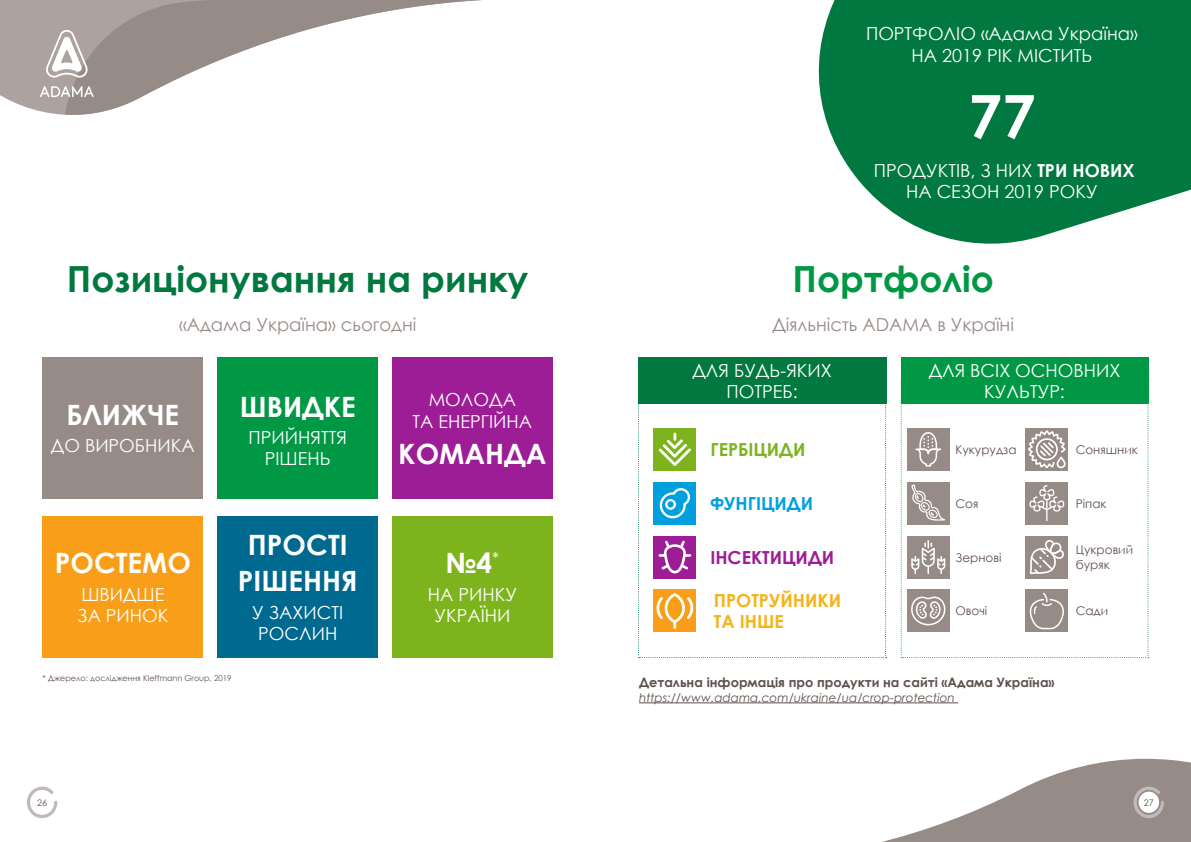
<style>
.page{position:relative;width:1191px;height:842px;background:#fff}
.page>*{position:absolute;margin:0;border:0;box-sizing:border-box;transform-origin:0 0}
.t1{font:700 60px "Century Gothic";color:#fff}
.t2{font:700 36px "Century Gothic";color:#00783f}
.t3{font:700 36px "Century Gothic";color:#009845}
.t4{font:700 28px/36px "Century Gothic";color:#fff}
.t5{font:18px/21.6px "Century Gothic";color:#fff;text-align:center}
.t6{font:18px "Century Gothic";color:#978b87}
.t7{font:700 18px/21.6px "Century Gothic";color:#f5b317}
.t8{font:700 18px "Century Gothic";color:#9d1d96}
.t9{font:700 18px "Century Gothic";color:#7db41e}
.t10{font:700 18px "Century Gothic";color:#00a0df}
.t11{font:700 18px "Century Gothic";color:#fff}
.t12{font:700 13px "Century Gothic";color:#5f504e}
.t13{font:12px/14.4px "Century Gothic";color:#5f504e}
.t14{font:italic 12px "Century Gothic";color:#5f504e}
.t15{font:9px "Century Gothic";color:#5f504e}
.t16{font:8px "Century Gothic";color:#5f504e}
.s1{font-weight:700}
</style>
<div class="page">
<svg style="left:0;top:0;width:54px;height:114px;background:#b2a8a6"></svg>
<svg style="left:54px;top:0;width:428px;height:115px"></svg>
<div style="left:43px;top:357px;width:160px;height:142px;background:#978b87"></div>
<div style="left:43px;top:516px;width:160px;height:142px;background:#f89e18"></div>
<div style="left:217px;top:357px;width:161px;height:142px;background:#009845"></div>
<div style="left:217px;top:516px;width:161px;height:142px;background:#00698f"></div>
<div style="left:392px;top:357px;width:160px;height:142px;background:#9d1d96"></div>
<div style="left:638px;top:357px;width:248px;height:47px;background:#00783f"></div>
<div style="left:900px;top:357px;width:248px;height:47px;background:#009845"></div>
<div style="left:392px;top:516px;width:160px;height:142px;background:#7db41e"></div>
<svg style="left:45px;top:30px;width:43px;height:48px"></svg>
<svg style="left:40px;top:86px;width:54px;height:11px"></svg>
<svg style="left:818px;top:0;width:373px;height:244px;background:#208957"></svg>
<svg style="left:638px;top:404px;width:248px;height:254px"></svg>
<svg style="left:900px;top:379px;width:249px;height:279px"></svg>
<hr style="left:639px;top:702px;width:319px;height:1px;background:#5f504e">
<svg style="left:882px;top:759px;width:309px;height:83px"></svg>
<svg style="left:27px;top:787px;width:30px;height:31px"></svg>
<h2 class="t2" style="left:67px;top:252px;width:463px">Позиціонування на ринку</h2>
<p class="t6" style="left:179px;top:312px;width:239px">«Адама Україна» сьогодні</p>
<h3 class="t4" style="left:67px;top:396px;width:111px">Ближче</h3>
<p class="t5" style="left:51px;top:435px;width:145px">до виробника</p>
<h3 class="t4" style="left:240px;top:387px;width:81px">Швидке</h3>
<p class="t5" style="left:249px;top:426px;width:100px">при йняття рішень</p>
<h3 class="t4" style="left:55px;top:544px;width:81px">Ростемо</h3>
<p class="t5" style="left:77px;top:583px;width:91px;text-align:left">швидше<br>за ри нок</p>
<h3 class="t4" style="left:238px;top:526px;width:100px;text-indent:10px">Прості рішенн</h3>
<h3 class="t4" style="left:341px;top:562px;width:18px">я</h3>
<p class="t5" style="left:252px;top:601px;width:93px">у захисті росли н</p>
<p class="t16" style="left:43px;top:672px;width:191px">* Джерело: дослідження Kleffmann Group, 2019</p>
<p class="t5" style="left:412px;top:389px;width:121px">Молода<br>та енергійна</p>
<h3 class="t4" style="left:398px;top:434px;width:22px">ком</h3>
<h3 class="t4" style="left:464px;top:434px;width:84px">анда</h3>
<h3 class="t4" style="left:445px;top:544px;width:55px">№4<sup>*</sup></h3>
<p class="t5" style="left:428px;top:583px;width:91px">на ринку<br>України</p>
<p class="t5" style="left:866px;top:22px;width:273px">П ортфоліо «Адама Україна» на 2019 рік містить</p>
<h1 class="t1" style="left:968px;top:71px;width:69px">77</h1>
<p class="t5" style="left:874px;top:159px;width:212px">продуктів, з них <span class="s1">три нов</span></p>
<p class="t11" style="left:1110px;top:157px;width:26px">их</p>
<p class="t5" style="left:906px;top:181px;width:43px">на сез</p>
<p class="t5" style="left:971px;top:181px;width:128px">он 2019 року</p>
<h2 class="t3" style="left:792px;top:252px;width:203px">Портфоліо</h2>
<p class="t6" style="left:772px;top:312px;width:243px">Діяльність ADAMA в Україні</p>
<p class="t5" style="left:692px;top:359px;width:141px">Для будь-яки х потреб:</p>
<p class="t5" style="left:928px;top:359px;width:193px">Для всіх основних культур:</p>
<p class="t9" style="left:710px;top:436px;width:97px">Гербіциди</p>
<p class="t10" style="left:710px;top:490px;width:25px">Фунгіц</p>
<p class="t10" style="left:774px;top:490px;width:40px">иди</p>
<p class="t8" style="left:710px;top:544px;width:125px">Інсектициди</p>
<p class="t7" style="left:714px;top:589px;width:129px">Протруйн ики<br>Та інше</p>
<p class="t13" style="left:955px;top:442px;width:63px">Кукурудза</p>
<p class="t13" style="left:955px;top:496px;width:24px">Соя</p>
<p class="t13" style="left:955px;top:550px;width:48px">Зернові</p>
<p class="t13" style="left:955px;top:604px;width:33px">Овочі</p>
<p class="t12" style="left:639px;top:673px;width:417px">Детальна інформація про продукти на сайті «Адама Україна»</p>
<p class="t14" style="left:639px;top:689px;width:317px">https://www.adama.com/ukraine/ua/crop-protection</p>
<p class="t13" style="left:1075px;top:442px;width:64px">Соняшник</p>
<p class="t13" style="left:1075px;top:496px;width:32px">Ріпак</p>
<p class="t13" style="left:1075px;top:543px;width:59px">Цукровий буряк</p>
<p class="t13" style="left:1075px;top:604px;width:34px">Сади</p>
<p class="t15" style="left:37px;top:796px;width:11px">26</p>
<p class="t15" style="left:1143px;top:796px;width:11px">27</p>
</div>
